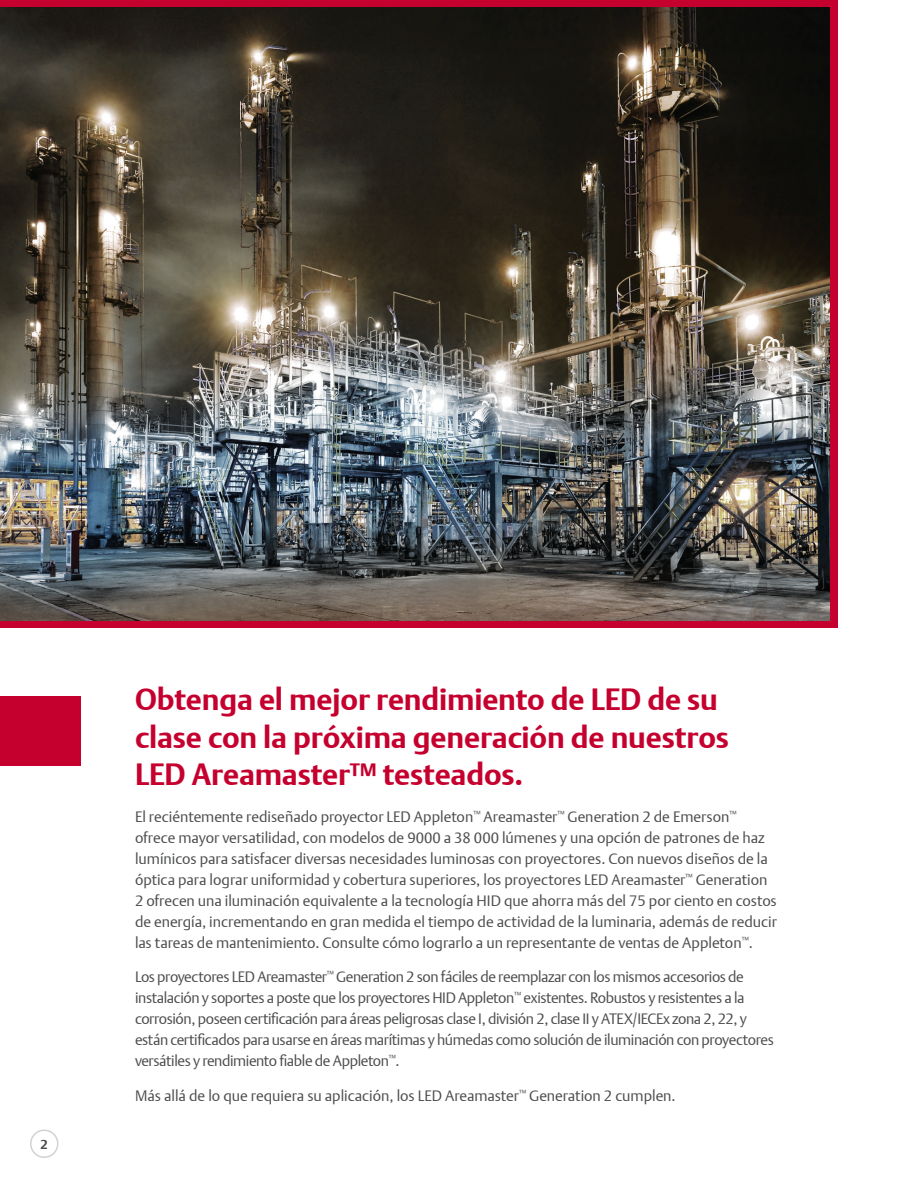
<style>
.page{position:relative;width:918px;height:1188px;background:#fff}
.page>*{position:absolute;margin:0;border:0;box-sizing:border-box;transform-origin:0 0}
.t1{font:30px/37.5px "DTL Argo T Bold";letter-spacing:-.005em;color:#c5002e}
.t2{font:15px/21px "DTL Argo T Light";letter-spacing:-.01em;color:#4b4c4d}
.SMALLEST{font:12.75px "DTL Argo T Bold";color:#4b4c4d}
</style>
<div class="page">
<hr style="left:917px;top:57px;width:1px;height:64px;background:#c5002e">
<div style="left:30px;top:1130px;width:28px;height:28px;border:2px solid #d1d2d4;border-radius:50%"></div>
<svg style="left:0;top:0;width:838px;height:628px;background:#b4062e"></svg>
<div style="left:0;top:696px;width:81px;height:70px;background:#c5002e"></div>
<img style="left:0;top:8px;width:829px;height:612px">
<p class="SMALLEST" style="left:41px;top:1137px;width:9px">2</p>
<p class="t1" style="left:135px;top:681px;width:596px">Obtenga el mejor rendimiento de LED de su clase con la próxima generación de nuestros<br>LED Areamaster™ testeados.</p>
<p class="t2" style="left:135px;top:806px;width:643px">El reciéntemente rediseñado proyector LED Appleton<sup>™</sup> Areamaster<sup>™</sup> Generation 2 de Emerson<sup>™ </sup>ofrece mayor versatilidad, con modelos de 9000 a 38 000 lúmenes y una opción de patrones de haz lumínicos para satisfacer diversas necesidades luminosas con proyectores. Con nuevos diseños de la óptica para lograr uniformidad y cobertura superiores, los proyectores LED Areamaster<sup>™</sup> Generation 2 ofrecen una iluminación equivalente a la tecnología HID que ahorra más del 75 por ciento en costos de energía, incrementando en gran medida el tiempo de actividad de la luminaria, además de reducir las tareas de mantenimiento. Consulte cómo lograrlo a un representante de ventas de Appleton<sup>™</sup>.</p>
<p class="t2" style="left:135px;top:966px;width:640px">Los proyectores LED Areamaster<sup>™</sup> Generation 2 son fáciles de reemplazar con los mismos accesorios de instalación y soportes a poste que los proyectores HID Appleton<sup>™</sup> existentes. Robustos y resistentes a la corrosión, poseen certificación para áreas peligrosas clase I, división 2, clase II y ATEX/IECEx zona 2, 22, y están certificados para usarse en áreas marítimas y húmedas como solución de iluminación con proyectores versátiles y rendimiento fiable de Appleton<sup>™</sup>.</p>
<p class="t2" style="left:135px;top:1085px;width:542px">Más allá de lo que requiera su aplicación, los LED Areamaster<sup>™</sup> Generation 2 cumplen.</p>
</div>
